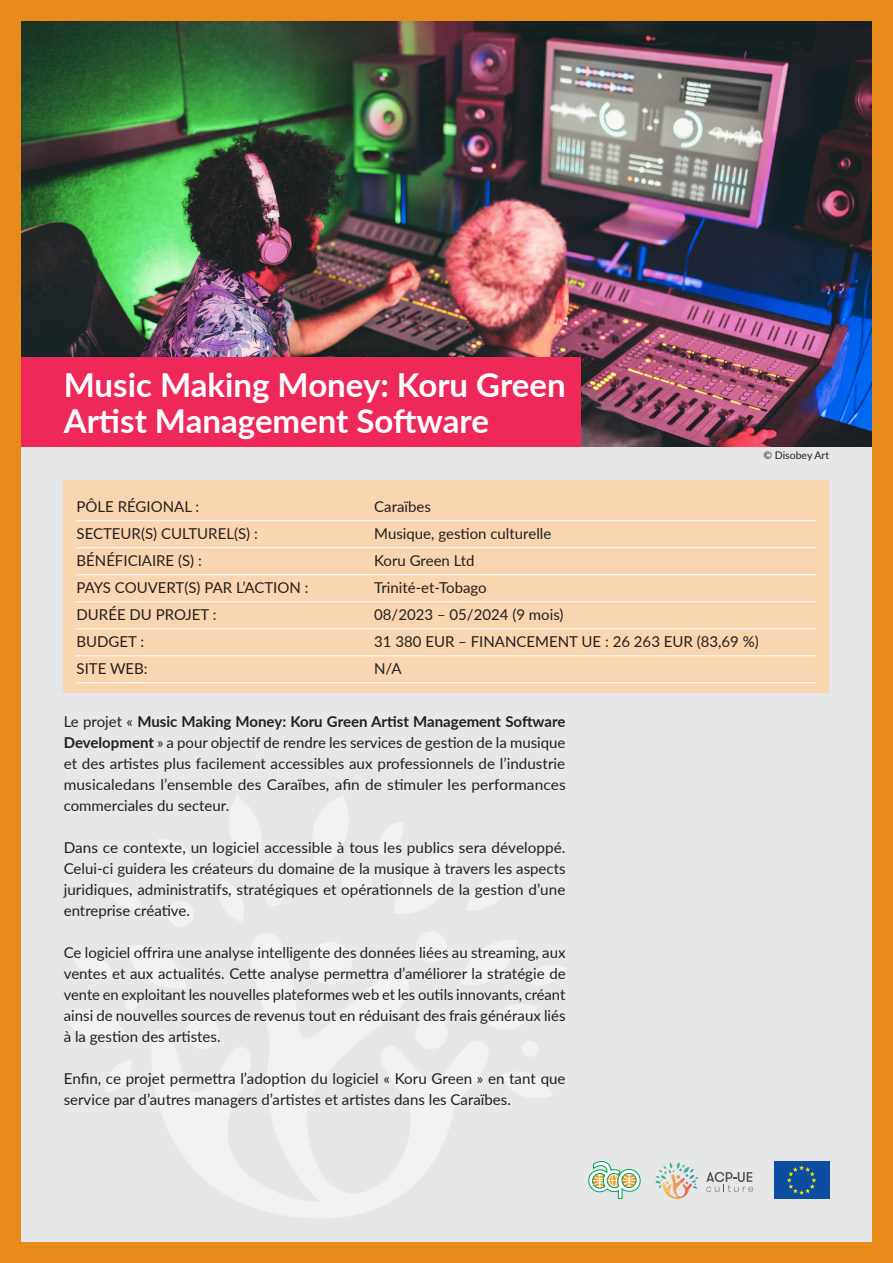
<style>
.page{position:relative;width:893px;height:1263px;background:#e98b1b}
.page>*{position:absolute;margin:0;border:0;box-sizing:border-box;transform-origin:0 0}
.t1{font:700 33px/36px "Lato";color:#fff}
.t2{font:15px/21px "Lato";color:#231f20;text-align:justify}
.t3{font:10.5px "Lato";color:#231f20}
.s1{font-weight:700}
</style>
<div class="page">
<div style="left:21px;top:21px;width:851px;height:1221px;background:#e6e7e9"></div>
<img style="left:21px;top:21px;width:851px;height:425px">
<svg style="left:156px;top:934px;width:332px;height:284px"></svg>
<div style="left:187px;top:1017px;width:32px;height:32px;background:#f2f2f3;border-radius:50%"></div>
<div style="left:309px;top:942px;width:43px;height:42px;background:#f2f2f3;border-radius:50%"></div>
<div style="left:415px;top:1017px;width:33px;height:32px;background:#f2f2f3;border-radius:50%"></div>
<svg style="left:229px;top:796px;width:32px;height:69px"></svg>
<svg style="left:503px;top:1072px;width:49px;height:26px"></svg>
<svg style="left:460px;top:938px;width:105px;height:105px"></svg>
<svg style="left:219px;top:880px;width:25px;height:42px"></svg>
<svg style="left:313px;top:796px;width:35px;height:73px"></svg>
<svg style="left:467px;top:874px;width:45px;height:37px"></svg>
<svg style="left:159px;top:839px;width:36px;height:31px"></svg>
<svg style="left:109px;top:883px;width:33px;height:28px"></svg>
<svg style="left:65px;top:937px;width:122px;height:155px"></svg>
<svg style="left:378px;top:822px;width:81px;height:91px"></svg>
<div style="left:265px;top:888px;width:18px;height:18px;background:#f2f2f3;border-radius:50%"></div>
<div style="left:168px;top:901px;width:26px;height:26px;background:#f2f2f3;border-radius:50%"></div>
<div style="left:125px;top:997px;width:13px;height:13px;background:#f2f2f3;border-radius:50%"></div>
<div style="left:416px;top:932px;width:31px;height:30px;background:#f2f2f3;border-radius:50%"></div>
<div style="left:341px;top:866px;width:31px;height:31px;background:#f2f2f3;border-radius:50%"></div>
<div style="left:522px;top:1041px;width:16px;height:16px;background:#f2f2f3;border-radius:50%"></div>
<div style="left:64px;top:480px;width:765px;height:213px;background:#f9d6b0"></div>
<hr style="left:77px;top:520px;width:739px;height:1px;background:#fff">
<hr style="left:77px;top:547px;width:739px;height:1px;background:#fff">
<hr style="left:77px;top:574px;width:739px;height:1px;background:#fff">
<hr style="left:77px;top:601px;width:739px;height:1px;background:#fff">
<hr style="left:77px;top:628px;width:739px;height:1px;background:#fff">
<hr style="left:77px;top:655px;width:739px;height:1px;background:#fff">
<hr style="left:77px;top:682px;width:739px;height:1px;background:#fff">
<div style="left:21px;top:357px;width:559px;height:89px;background:#ee2858"></div>
<svg style="left:588px;top:1161px;width:52px;height:38px"></svg>
<div style="left:774px;top:1162px;width:55px;height:37px;background:#0d4da1"></div>
<svg style="left:787px;top:1165px;width:29px;height:30px"></svg>
<svg style="left:706px;top:1172px;width:47px;height:20px"></svg>
<svg style="left:655px;top:1162px;width:43px;height:37px"></svg>
<p class="t1" style="left:64px;top:366px;width:503px">Music Making Money: Koru Green<br>Artist Management Software</p>
<p class="t3" style="left:763px;top:448px;width:67px">© Disobey Art</p>
<p class="t2" style="left:77px;top:495px;width:124px">PÔLE RÉGIONAL :</p>
<p class="t2" style="left:374px;top:495px;width:58px">Caraïbes</p>
<p class="t2" style="left:77px;top:522px;width:183px">SECTEUR(S) CULTUREL(S) :</p>
<p class="t2" style="left:374px;top:522px;width:179px">Musique, gestion culturelle</p>
<p class="t2" style="left:77px;top:549px;width:127px">BÉNÉFICIAIRE (S) :</p>
<p class="t2" style="left:374px;top:549px;width:102px">Koru Green Ltd</p>
<p class="t2" style="left:77px;top:576px;width:233px">PAYS COUVERT(S) PAR L’ACTION :</p>
<p class="t2" style="left:374px;top:576px;width:114px">Trinité-et-Tobago</p>
<p class="t2" style="left:77px;top:603px;width:142px">DURÉE DU PROJET :</p>
<p class="t2" style="left:374px;top:603px;width:191px">08/2023 – 05/2024 (9 mois)</p>
<p class="t2" style="left:77px;top:630px;width:69px">BUDGET :</p>
<p class="t2" style="left:374px;top:630px;width:386px">31 380 EUR – FINANCEMENT UE : 26 263 EUR (83,69 %)</p>
<p class="t2" style="left:77px;top:657px;width:73px">SITE WEB:</p>
<p class="t2" style="left:374px;top:657px;width:29px">N/A</p>
<p class="t2" style="left:64px;top:710px;width:503px">Le projet « <span class="s1">Music Making Money: Koru Green Artist Management Software Development</span> » a pour objectif de rendre les services de gestion de la musique et des artistes plus facilement accessibles aux professionnels de l’industrie musicaledans l’ensemble des Caraïbes, afin de stimuler les performances commerciales du secteur.</p>
<p class="t2" style="left:64px;top:836px;width:503px">Dans ce contexte, un logiciel accessible à tous les publics sera développé.<br>Celui-ci guidera les créateurs du domaine de la musique à travers les aspects juridiques, administratifs, stratégiques et opérationnels de la gestion d’une entreprise créative.</p>
<p class="t2" style="left:64px;top:941px;width:503px">Ce logiciel offrira une analyse intelligente des données liées au streaming, aux ventes et aux actualités. Cette analyse permettra d’améliorer la stratégie de vente en exploitant les nouvelles plateformes web et les outils innovants, créant ainsi de nouvelles sources de revenus tout en réduisant des frais généraux liés à la gestion des artistes.</p>
<p class="t2" style="left:64px;top:1067px;width:503px">Enfin, ce projet permettra l’adoption du logiciel « Koru Green » en tant que service par d’autres managers d’artistes et artistes dans les Caraïbes.</p>
</div>
